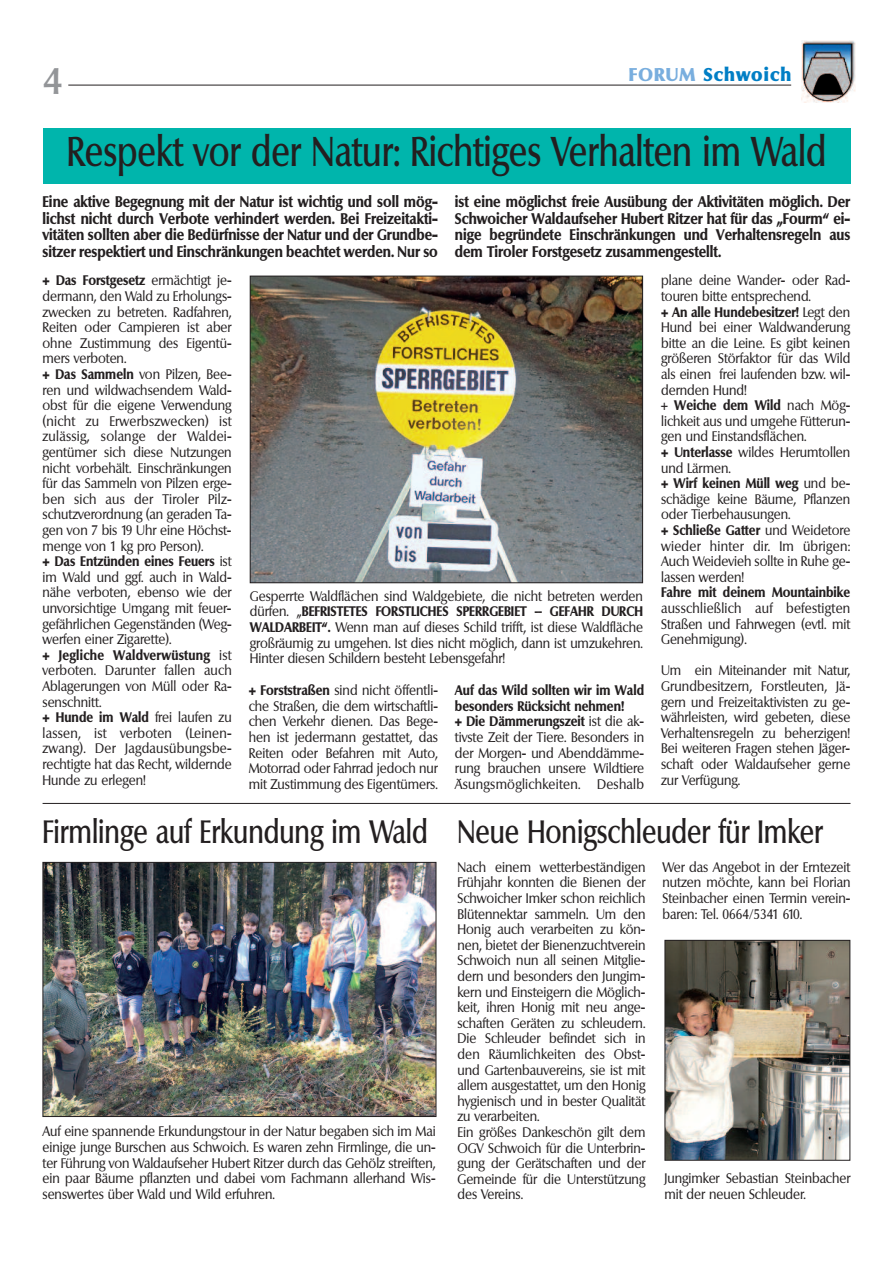
<style>
.page{position:relative;width:893px;height:1263px;background:#fff}
.page>*{position:absolute;margin:0;border:0;box-sizing:border-box;transform-origin:0 0}
.t1{font:500 40.5px "Columbia";color:#231f20;scale:.8 1}
.t2{font:500 36px "Columbia";color:#939598}
.t3{font:500 31.5px "Columbia";color:#231f20;scale:.8 1}
.t4{font:800 18px "Columbia";letter-spacing:.06em;color:#007ec5}
.t5{font:700 15px/16.5px "Columbia";color:#231f20;text-align:justify;scale:.9 1}
.t6{font:13.5px/15.6px "Columbia";color:#231f20;text-align:justify;scale:.9 1}
.t7{font:700 13.5px "Columbia";color:#231f20;scale:.9 1}
.s1{color:#79aede}
.s2{font-weight:700}
</style>
<div class="page">
<hr style="left:68px;top:85px;width:723px;height:1px;background:#231f20">
<div style="left:800px;top:40px;width:57px;height:63px;background:#fcf6f3"></div>
<img style="left:802px;top:40px;width:54px;height:63px">
<img style="left:252px;top:278px;width:389px;height:303px">
<div style="left:250px;top:276px;width:393px;height:307px;border:1px solid #231f20"></div>
<hr style="left:43px;top:803px;width:807px;height:1px;background:#231f20">
<div style="left:43px;top:128px;width:807px;height:56px;background:#00b5ac"></div>
<img style="left:45px;top:864px;width:389px;height:251px">
<div style="left:43px;top:862px;width:393px;height:255px;border:1px solid #231f20"></div>
<img style="left:667px;top:942px;width:181px;height:216px">
<div style="left:665px;top:940px;width:185px;height:220px;border:1px solid #231f20"></div>
<h2 class="t2" style="left:43px;top:60px;width:22px">4</h2>
<h3 class="t4" style="left:629px;top:64px;width:164px"><span class="s1">FORUM</span> Schwoich</h3>
<h1 class="t1" style="left:67px;top:129px;width:951px">Respekt vor der Natur: Richtiges Verhalten im Wald</h1>
<p class="t5" style="left:43px;top:194px;width:441px">Eine aktive Begegnung mit der Natur ist wichtig und soll mög&shy;lichst nicht durch Verbote verhindert werden. Bei Freizeitakti&shy;vitäten sollten aber die Bedürfnisse der Natur und der Grundbe&shy;sitzer respektiert und Einschränkungen beachtet werden. Nur so</p>
<p class="t5" style="left:455px;top:194px;width:441px">ist eine möglichst freie Ausübung der Aktivitäten möglich. Der Schwoicher Waldaufseher Hubert Ritzer hat für das „Fourm“ ei&shy;nige begründete Einschränkungen und Verhaltensregeln aus dem Tiroler Forstgesetz zusammengestellt.</p>
<p class="t6" style="left:43px;top:273px;width:212px;text-align:left"><span class="s2">+ Das Forstgesetz</span> ermächtigt je&shy;dermann, den Wald zu Erholungs&shy;zwecken zu betreten. Radfahren,<br>Reiten oder Campieren ist aber ohne Zustimmung des Eigentü&shy;mers verboten.<br><span class="s2">+ Das Sammeln</span> von Pilzen, Bee&shy;ren und wildwachsendem Wald&shy;obst für die eigene Verwendung (nicht zu Erwerbszwecken) ist zulässig, solange der Waldei&shy;gentümer sich diese Nutzungen nicht vorbehält. Einschränkungen für das Sammeln von Pilzen erge&shy;ben sich aus der Tiroler Pilz&shy;schutzverordnung (an geraden Ta&shy;gen von 7 bis 19 Uhr eine Höchst&shy;menge von 1 kg pro Person).<br><span class="s2">+ Das Entzünden eines Feuers</span> ist im Wald und ggf. auch in Wald&shy;nähe verboten, ebenso wie der unvorsichtige Umgang mit feuer&shy;gefährlichen Gegenständen (Weg&shy;werfen einer Zigarette).<br><span class="s2">+ Jegliche Waldverwüstung</span> ist verboten. Darunter fallen auch<br>Ablagerungen von Müll oder Ra&shy;senschnitt.<br><span class="s2">+ Hunde im Wald</span> frei laufen zu lassen, ist verboten (Leinen&shy;zwang). Der Jagdausübungsbe&shy;rechtigte hat das Recht, wildernde<br>Hunde zu erlegen!</p>
<p class="t6" style="left:250px;top:588px;width:438px">Gesperrte Waldflächen sind Waldgebiete, die nicht betreten werden dürfen. „<span class="s2">BEFRISTETES FORSTLICHES SPERRGEBIET – GEFAHR DURCH WALDARBEIT“.</span> Wenn man auf dieses Schild trifft, ist diese Waldfläche großräumig zu umgehen. Ist dies nicht möglich, dann ist umzukehren.<br>Hinter diesen Schildern besteht Lebensgefahr!</p>
<p class="t6" style="left:249px;top:683px;width:212px"><span class="s2">+ Forststraßen</span> sind nicht öffentli&shy;che Straßen, die dem wirtschaftli&shy;chen Verkehr dienen. Das Bege&shy;hen ist jedermann gestattet, das Reiten oder Befahren mit Auto, Motorrad oder Fahrrad jedoch nur mit Zustimmung des Eigentümers.</p>
<p class="t6" style="left:455px;top:683px;width:212px;text-align:left"><span class="s2">Auf das Wild sollten wir im Wald besonders Rücksicht nehmen!<br>+ Die Dämmerungszeit</span> ist die ak&shy;tivste Zeit der Tiere. Besonders in der Morgen- und Abenddämme&shy;rung brauchen unsere Wildtiere<br>Äsungsmöglichkeiten. Deshalb</p>
<p class="t6" style="left:661px;top:273px;width:212px;text-align:left">plane deine Wander- oder Rad&shy;touren bitte entsprechend.<br><span class="s2">+ An alle Hundebesitzer!</span> Legt den<br>Hund bei einer Waldwanderung bitte an die Leine. Es gibt keinen größeren Störfaktor für das Wild als einen frei laufenden bzw. wil&shy;dernden Hund!<br>+ <span class="s2">Weiche dem Wild</span> nach Mög&shy;lichkeit aus und umgehe Fütterun&shy;gen und Einstandsflächen.<br><span class="s2">+ Unterlasse</span> wildes Herumtollen und Lärmen.<br><span class="s2">+ Wirf keinen Müll weg</span> und be&shy;schädige keine Bäume, Pflanzen oder Tierbehausungen.<br><span class="s2">+ Schließe Gatter</span> und Weidetore wieder hinter dir. Im übrigen:<br>Auch Weidevieh sollte in Ruhe ge&shy;lassen werden!</p>
<p class="t7" style="left:661px;top:585px;width:212px">Fahre mit deinem Mountainbike</p>
<p class="t6" style="left:661px;top:601px;width:212px">ausschließlich auf befestigten Straßen und Fahrwegen (evtl. mit Genehmigung).</p>
<p class="t6" style="left:661px;top:663px;width:212px">Um ein Miteinander mit Natur, Grundbesitzern, Forstleuten, Jä&shy;gern und Freizeitaktivisten zu ge&shy;währleisten, wird gebeten, diese Verhaltensregeln zu beherzigen!<br>Bei weiteren Fragen stehen Jäger&shy;schaft oder Waldaufseher gerne zur Verfügung.</p>
<h3 class="t3" style="left:42px;top:814px;width:483px">Firmlinge auf Erkundung im Wald</h3>
<p class="t6" style="left:43px;top:1124px;width:438px">Auf eine spannende Erkundungstour in der Natur begaben sich im Mai einige junge Burschen aus Schwoich. Es waren zehn Firmlinge, die un&shy;ter Führung von Waldaufseher Hubert Ritzer durch das Gehölz streiften, ein paar Bäume pflanzten und dabei vom Fachmann allerhand Wis&shy;senswertes über Wald und Wild erfuhren.</p>
<h3 class="t3" style="left:457px;top:814px;width:458px">Neue Honigschleuder für Imker</h3>
<p class="t6" style="left:457px;top:859px;width:210px;text-align:left">Nach einem wetterbeständigen<br>Frühjahr konnten die Bienen der<br>Schwoicher Imker schon reichlich<br>Blütennektar sammeln. Um den<br>Honig auch verarbeiten zu kön&shy;nen, bietet der Bienenzuchtverein<br>Schwoich nun all seinen Mitglie&shy;dern und besonders den Jungim&shy;kern und Einsteigern die Möglich&shy;keit, ihren Honig mit neu ange&shy;schaften Geräten zu schleudern.<br>Die Schleuder befindet sich in den Räumlichkeiten des Obst&shy;und Gartenbauvereins, sie ist mit allem ausgestattet, um den Honig hygienisch und in bester Qualität zu verarbeiten.<br>Ein größes Dankeschön gilt dem<br>OGV Schwoich für die Unterbrin&shy;gung der Gerätschaften und der<br>Gemeinde für die Unterstützung des Vereins.</p>
<p class="t6" style="left:662px;top:859px;width:210px">Wer das Angebot in der Erntezeit nutzen möchte, kann bei Florian Steinbacher einen Termin verein&shy;baren: Tel. 0664/5341 610.</p>
<p class="t6" style="left:664px;top:1171px;width:208px">Jungimker Sebastian Steinbacher mit der neuen Schleuder.</p>
</div>
